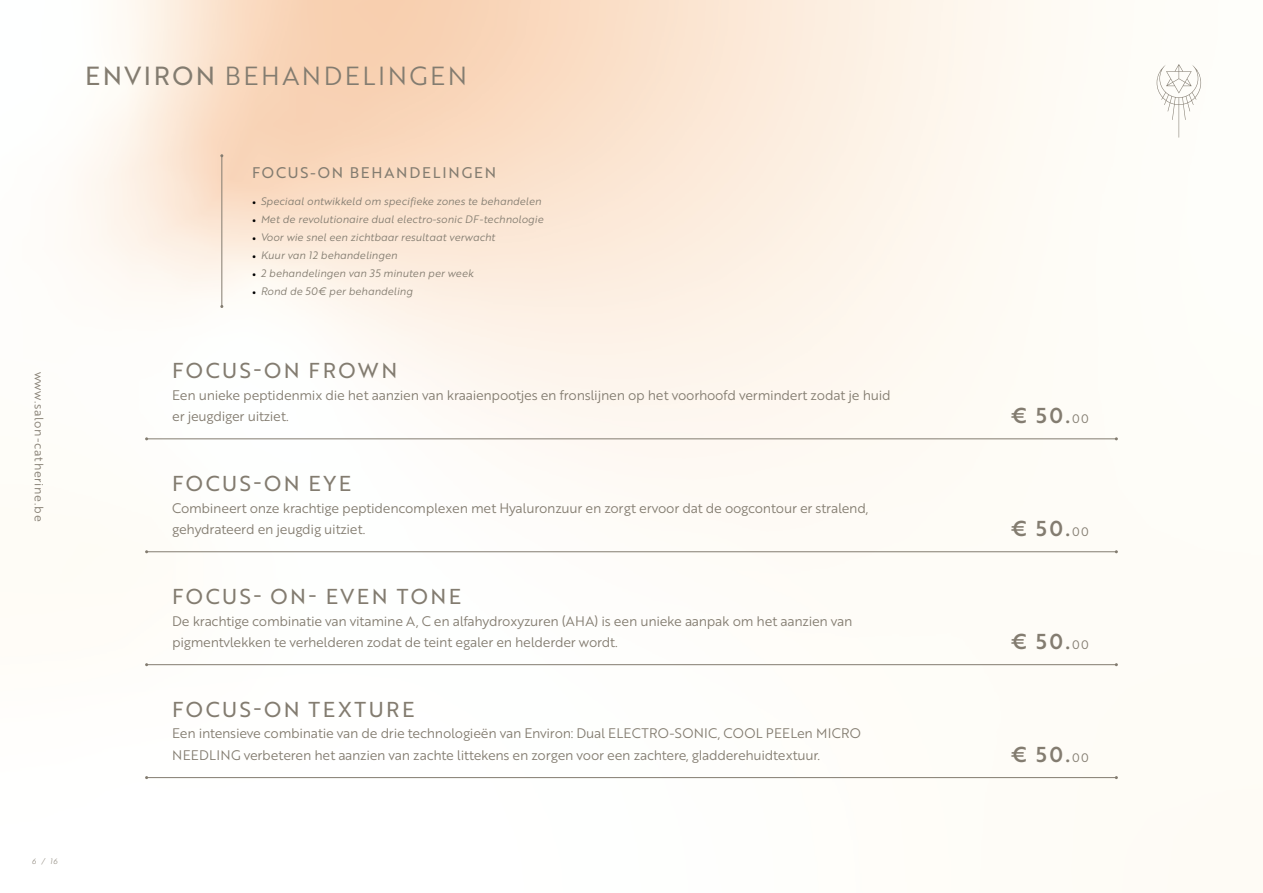
<style>
.page{position:relative;width:1263px;height:893px;background:#fff}
.page>*{position:absolute;margin:0;border:0;box-sizing:border-box;transform-origin:0 0}
.t1{font:25.5px "Brother 1816 Book";letter-spacing:.1em;color:#837c70}
.t2{font:21px "Brother 1816 Regular";letter-spacing:.12em;color:#837c70}
.t3{font:21px "Brother 1816 Medium";letter-spacing:.12em;color:#837c70}
.t4{font:15px "Brother 1816 Regular";letter-spacing:.12em;color:#837c70}
.t5{font:13.5px/21.6px "Brother 1816 Book";letter-spacing:-.02em;color:#837c70}
.t6{font:12px "Brother 1816 Book";letter-spacing:.06em;color:#837c70}
.t7{font:10.5px "Brother 1816 Book Italic";color:#837c70}
.t8{font:7.5px "Brother 1816 Light Italic";color:#837c70}
.s1{font-family:"Brother 1816 Regular"}
.s2{font-family:"Minion Pro";color:#000}
.s3{font-family:"Brother 1816 Book";font-size:12px}
</style>
<div class="page">
<svg style="left:1157px;top:64px;width:44px;height:74px"></svg>
<hr style="left:147px;top:438px;width:969px;height:1px;background:#837c70">
<hr style="left:147px;top:551px;width:969px;height:1px;background:#837c70">
<hr style="left:147px;top:664px;width:969px;height:1px;background:#837c70">
<hr style="left:147px;top:777px;width:969px;height:1px;background:#837c70">
<hr style="left:221px;top:156px;width:1px;height:150px;background:#837c70">
<p class="t6" style="left:48px;top:371px;width:151px;rotate:90deg">www.salon-catherine.be</p>
<h1 class="t1" style="left:85px;top:57px;width:384px"><span class="s1">ENVIRON</span> BEHANDELINGEN</h1>
<p class="t4" style="left:252px;top:161px;width:245px">FOCUS-ON BEHANDELINGEN</p>
<p class="t7" style="left:252px;top:194px;width:290px"><span class="s2">•</span> Speciaal ontwikkeld om specifieke zones te behandelen</p>
<p class="t7" style="left:252px;top:212px;width:293px"><span class="s2">•</span> Met de revolutionaire dual electro-sonic DF-technologie</p>
<p class="t7" style="left:252px;top:230px;width:244px"><span class="s2">•</span> Voor wie snel een zichtbaar resultaat verwacht</p>
<p class="t7" style="left:252px;top:248px;width:147px"><span class="s2">•</span> Kuur van 12 behandelingen</p>
<p class="t7" style="left:252px;top:266px;width:223px"><span class="s2">•</span> 2 behandelingen van 35 minuten per week</p>
<p class="t7" style="left:252px;top:284px;width:162px"><span class="s2">•</span> Rond de 50€ per behandeling</p>
<h2 class="t2" style="left:172px;top:355px;width:227px">FOCUS-ON FROWN</h2>
<p class="t5" style="left:172px;top:384px;width:720px">Een unieke peptidenmix die het aanzien van kraaienpootjes en fronslijnen op het voorhoofd vermindert zodat je huid er jeugdiger uitziet.</p>
<h2 class="t2" style="left:172px;top:468px;width:181px">FOCUS-ON EYE</h2>
<p class="t5" style="left:172px;top:496px;width:697px">Combineert onze krachtige peptidencomplexen met Hyaluronzuur en zorgt ervoor dat de oogcontour er stralend, gehydrateerd en jeugdig uitziet.</p>
<h2 class="t2" style="left:172px;top:581px;width:290px">FOCUS- ON- EVEN TONE</h2>
<p class="t5" style="left:172px;top:609px;width:682px">De krachtige combinatie van vitamine A, C en alfahydroxyzuren (AHA) is een unieke aanpak om het aanzien van pigmentvlekken te verhelderen zodat de teint egaler en helderder wordt.</p>
<h2 class="t2" style="left:172px;top:694px;width:244px">FOCUS-ON TEXTURE</h2>
<p class="t5" style="left:172px;top:722px;width:690px">Een intensieve combinatie van de drie technologieën van Environ: Dual ELECTRO-SONIC, COOL PEELen MICRO<br>NEEDLING verbeteren het aanzien van zachte littekens en zorgen voor een zachtere, gladderehuidtextuur.</p>
<p class="t8" style="left:32px;top:856px;width:27px">6 / 16</p>
<h2 class="t3" style="left:1011px;top:400px;width:80px">€ 50.<span class="s3">00</span></h2>
<h2 class="t3" style="left:1011px;top:513px;width:80px">€ 50.<span class="s3">00</span></h2>
<h2 class="t3" style="left:1011px;top:626px;width:80px">€ 50.<span class="s3">00</span></h2>
<h2 class="t3" style="left:1011px;top:738px;width:80px">€ 50.<span class="s3">00</span></h2>
</div>
